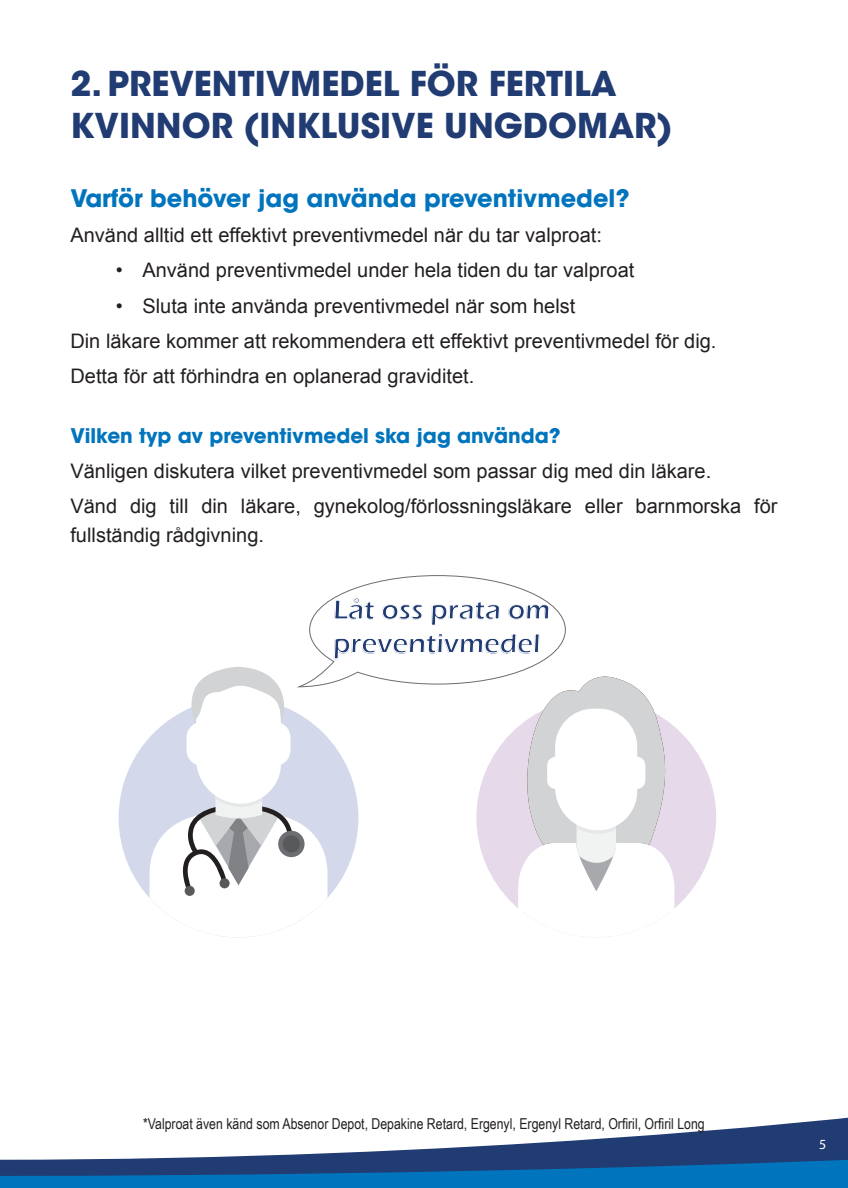
<style>
.page{position:relative;width:848px;height:1188px;background:#fff}
.page>*{position:absolute;margin:0;border:0;box-sizing:border-box;transform-origin:0 0}
.t1{font:700 34px/42px "ITC Avant Garde Std";color:#213b73}
.t2{font:600 28px/33.6px "Eras ITC";color:#213b73}
.t3{font:700 24px "ITC Avant Garde Std";color:#0074bc}
.t4{font:20px/28.8px "Arial";color:#231f20}
.t5{font:700 20px "ITC Avant Garde Std";color:#0074bc}
.t6{font:15px "Arial Narrow";color:#231f20}
.t7{font:14px "Myriad Pro";color:#fff}
</style>
<div class="page">
<svg style="left:483px;top:1117px;width:364px;height:29px"></svg>
<div style="left:476px;top:697px;width:239px;height:240px;background:#e5d9ea;border-radius:50%"></div>
<div style="left:118px;top:697px;width:240px;height:240px;background:#d3d9eb;border-radius:50%"></div>
<svg style="left:149px;top:575px;width:525px;height:362px"></svg>
<svg style="left:0;top:1146px;width:848px;height:42px"></svg>
<p class="t1" style="left:70px;top:62px;width:603px">2. PREVENTIVMEDEL FÖR FERTILA<br>KVINNOR (INKLUSIVE UNGDOMAR)</p>
<p class="t3" style="left:70px;top:182px;width:560px">Varför behöver jag använda preventivmedel?</p>
<p class="t4" style="left:70px;top:221px;width:533px">Använd alltid ett effektivt preventivmedel när du tar valproat:</p>
<p class="t4" style="left:116px;top:256px;width:519px">• Använd preventivmedel under hela tiden du tar valproat</p>
<p class="t4" style="left:116px;top:291px;width:461px">• Sluta inte använda preventivmedel när som helst</p>
<p class="t4" style="left:70px;top:327px;width:647px">Din läkare kommer att rekommendera ett effektivt preventivmedel för dig.</p>
<p class="t4" style="left:70px;top:362px;width:405px">Detta för att förhindra en oplanerad graviditet.</p>
<p class="t5" style="left:70px;top:422px;width:491px">Vilken typ av preventivmedel ska jag använda?</p>
<p class="t4" style="left:70px;top:457px;width:642px">Vänligen diskutera vilket preventivmedel som passar dig med din läkare.</p>
<p class="t4" style="left:70px;top:492px;width:708px">Vänd dig till din läkare, gynekolog/förlossningsläkare eller barnmorska för fullständig rådgivning.</p>
<p class="t2" style="left:333px;top:593px;width:218px">Låt oss prata om preventivmedel</p>
<p class="t6" style="left:143px;top:1112px;width:563px">*Valproat även känd som Absenor Depot, Depakine Retard, Ergenyl, Ergenyl Retard, Orfiril, Orfiril Long</p>
<p class="t7" style="left:818px;top:1135px;width:9px">5</p>
</div>
